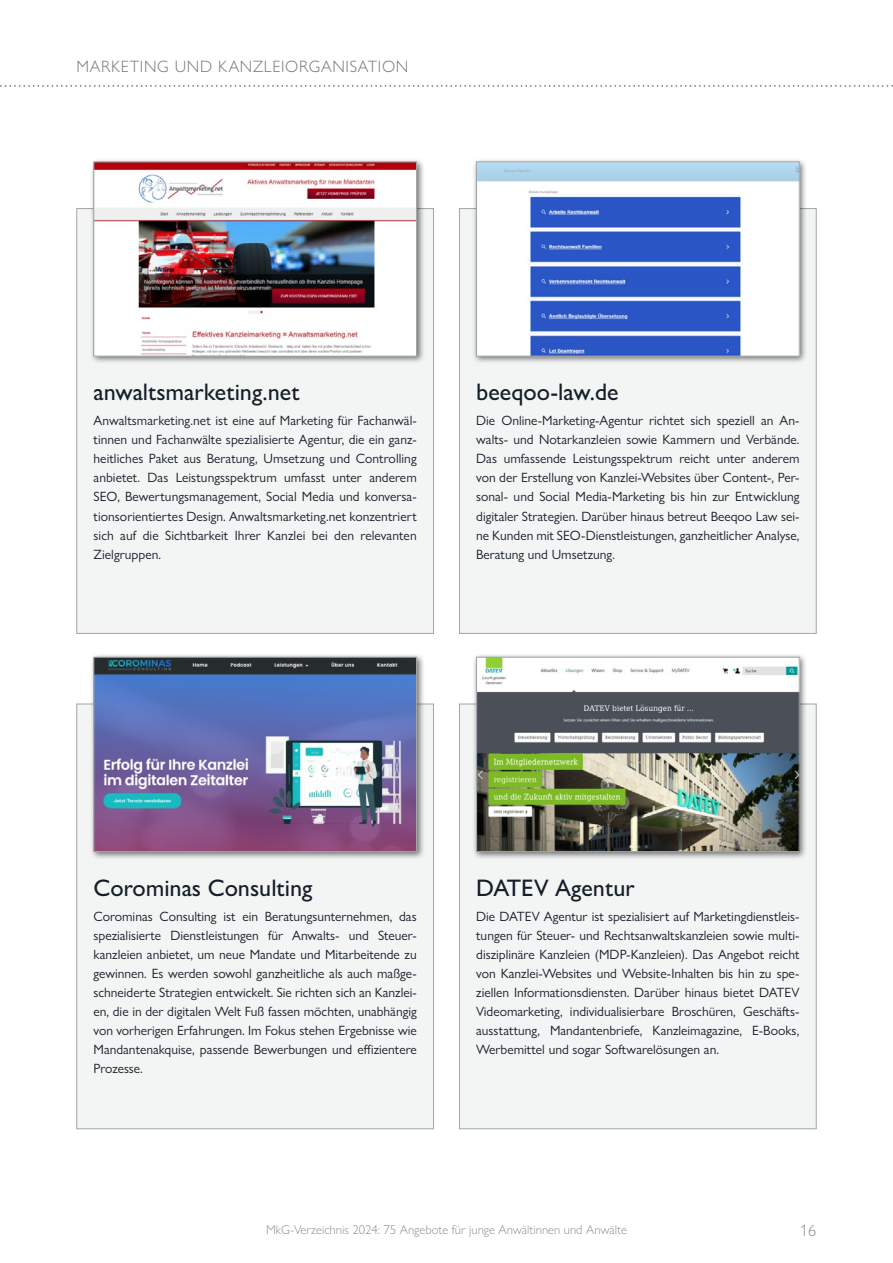
<style>
.page{position:relative;width:893px;height:1263px;background:#fff}
.page>*{position:absolute;margin:0;border:0;box-sizing:border-box;transform-origin:0 0}
.t1{font:500 24px "Gill Sans Nova";color:#151f28}
.t2{font:300 16.5px "Gill Sans Nova";letter-spacing:.04em;color:#72787e}
.t3{font:300 16.5px "Gill Sans Nova";color:#8a8f94}
.t4{font:13.5px/19px "Gill Sans Nova";color:#151f28;text-align:justify}
.t5{font:300 12.75px "Gill Sans Nova";color:#8a8f94}
</style>
<div class="page">
<svg style="left:0;top:85px;width:893px;height:2px"></svg>
<div style="left:77px;top:208px;width:357px;height:426px;background:#f3f4f4;border:1px solid #a1a5a9"></div>
<div style="left:77px;top:704px;width:357px;height:425px;background:#f3f4f4;border:1px solid #a1a5a9"></div>
<div style="left:459px;top:208px;width:357px;height:426px;background:#f3f4f4;border:1px solid #a1a5a9"></div>
<div style="left:459px;top:704px;width:357px;height:425px;background:#f3f4f4;border:1px solid #a1a5a9"></div>
<div style="left:89px;top:157px;width:336px;height:207px;background:#000;opacity:.55"></div>
<img style="left:93px;top:161px;width:324px;height:196px">
<div style="left:89px;top:653px;width:336px;height:207px;background:#000;opacity:.55"></div>
<svg style="left:93px;top:657px;width:324px;height:195px;background:#7172a2"></svg>
<div style="left:472px;top:157px;width:336px;height:207px;background:#000;opacity:.55"></div>
<svg style="left:476px;top:161px;width:324px;height:196px"></svg>
<div style="left:472px;top:653px;width:336px;height:207px;background:#000;opacity:.55"></div>
<img style="left:476px;top:657px;width:324px;height:195px">
<p class="t2" style="left:77px;top:56px;width:333px">MARKETING UND KANZLEIORGANISATION</p>
<h1 class="t1" style="left:94px;top:377px;width:208px">anwaltsmarketing.net</h1>
<p class="t4" style="left:94px;top:411px;width:325px">Anwaltsmarketing.net ist eine auf Marketing für Fachanwäl&shy;tinnen und Fachanwälte spezialisierte Agentur, die ein ganz&shy;heitliches Paket aus Beratung, Umsetzung und Controlling anbietet. Das Leistungsspektrum umfasst unter anderem SEO, Bewertungsmanagement, Social Media und konversa&shy;tionsorientiertes Design. Anwaltsmarketing.net konzentriert sich auf die Sichtbarkeit Ihrer Kanzlei bei den relevanten Zielgruppen.</p>
<h1 class="t1" style="left:476px;top:377px;width:144px">beeqoo-law.de</h1>
<p class="t4" style="left:476px;top:411px;width:325px">Die Online-Marketing-Agentur richtet sich speziell an An&shy;walts- und Notarkanzleien sowie Kammern und Verbände.<br>Das umfassende Leistungsspektrum reicht unter anderem von der Erstellung von Kanzlei-Websites über Content-, Per&shy;sonal- und Social Media-Marketing bis hin zur Entwicklung digitaler Strategien. Darüber hinaus betreut Beeqoo Law sei&shy;ne Kunden mit SEO-Dienstleistungen, ganzheitlicher Analyse, Beratung und Umsetzung.</p>
<h1 class="t1" style="left:94px;top:873px;width:220px">Corominas Consulting</h1>
<p class="t4" style="left:94px;top:906px;width:325px">Corominas Consulting ist ein Beratungsunternehmen, das spezialisierte Dienstleistungen für Anwalts- und Steuer&shy;kanzleien anbietet, um neue Mandate und Mitarbeitende zu gewinnen. Es werden sowohl ganzheitliche als auch maßge&shy;schneiderte Strategien entwickelt. Sie richten sich an Kanzlei&shy;en, die in der digitalen Welt Fuß fassen möchten, unabhängig von vorherigen Erfahrungen. Im Fokus stehen Ergebnisse wie Mandantenakquise, passende Bewerbungen und effizientere Prozesse.</p>
<h1 class="t1" style="left:476px;top:873px;width:160px">DATEV Agentur</h1>
<p class="t4" style="left:476px;top:906px;width:325px">Die DATEV Agentur ist spezialisiert auf Marketingdienstleis&shy;tungen für Steuer- und Rechtsanwaltskanzleien sowie multi&shy;disziplinäre Kanzleien (MDP-Kanzleien). Das Angebot reicht von Kanzlei-Websites und Website-Inhalten bis hin zu spe&shy;ziellen Informationsdiensten. Darüber hinaus bietet DATEV Videomarketing, individualisierbare Broschüren, Geschäfts&shy;ausstattung, Mandantenbriefe, Kanzleimagazine, E-Books, Werbemittel und sogar Softwarelösungen an.</p>
<p class="t5" style="left:266px;top:1222px;width:362px">MkG-Verzeichnis 2024: 75 Angebote für junge Anwältinnen und Anwälte</p>
<p class="t3" style="left:800px;top:1220px;width:18px">16</p>
</div>
